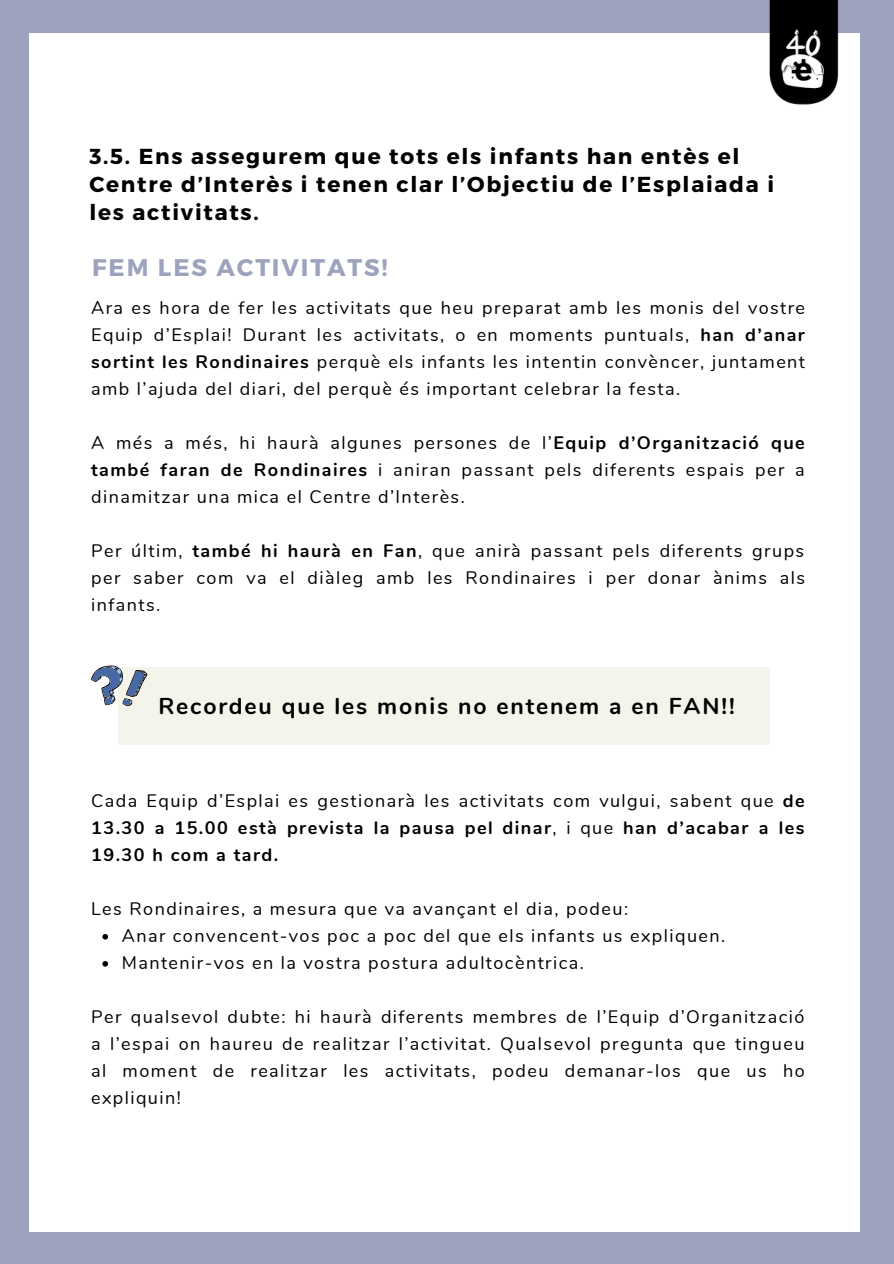
<style>
.page{position:relative;width:894px;height:1264px;background:#fff}
.page>*{position:absolute;margin:0;border:0;box-sizing:border-box;transform-origin:0 0}
.t1{font:700 24px "Montserrat";letter-spacing:.08em;color:#9da3bd}
.t2{font:700 22.95px "Nunito";letter-spacing:.08em;color:#000}
.t3{font:700 21.6px/28.2px "Montserrat";letter-spacing:.08em;color:#000}
.t4{font:18px/27px "Nunito";letter-spacing:.08em;color:#000;text-align:justify}
.t5{font:700 18px/27px "Nunito";letter-spacing:.08em;color:#000;text-align:justify}
.s1{font-weight:700}
.s2{font-weight:400}
</style>
<div class="page">
<div style="left:0;top:0;width:893px;height:1263px;background:#9da3bd"></div>
<div style="left:29px;top:33px;width:830px;height:1198px;background:#fff"></div>
<svg style="left:102px;top:934px;width:6px;height:5px"></svg>
<svg style="left:102px;top:961px;width:6px;height:5px"></svg>
<div style="left:118px;top:667px;width:651px;height:77px;background:#f4f4eb"></div>
<svg style="left:91px;top:665px;width:56px;height:41px"></svg>
<img style="left:769px;top:0;width:70px;height:105px">
<p class="t3" style="left:89px;top:141px;width:686px">3.5. Ens assegurem que tots els infants han entès el<br>Centre d’Interès i tenen clar l’Objectiu de l’Esplaiada i les activitats.</p>
<p class="t1" style="left:92px;top:252px;width:297px">FEM LES ACTIVITATS!</p>
<p class="t4" style="left:91px;top:294px;width:715px">Ara es hora de fer les activitats que heu preparat amb les monis del vostre Equip d’Esplai! Durant les activitats, o en moments puntuals, <span class="s1">han d’anar sortint les Rondinaires</span> perquè els infants les intentin convèncer, juntament amb l’ajuda del diari, del perquè és important celebrar la festa.</p>
<p class="t4" style="left:91px;top:429px;width:715px">A més a més, hi haurà algunes persones de l’<span class="s1">Equip d’Organització que també faran de Rondinaires</span> i aniran passant pels diferents espais per a dinamitzar una mica el Centre d’Interès.</p>
<p class="t4" style="left:91px;top:537px;width:715px">Per últim, <span class="s1">també hi haurà en Fan</span>, que anirà passant pels diferents grups per saber com va el diàleg amb les Rondinaires i per donar ànims als infants.</p>
<p class="t2" style="left:158px;top:690px;width:577px">Recordeu que les monis no entenem a en FAN!!</p>
<p class="t5" style="left:91px;top:787px;width:715px"><span class="s2">Cada Equip d’Esplai es gestionarà les activitats com vulgui, sabent que</span> de 13.30 a 15.00 està prevista la pausa pel dinar<span class="s2">, i que</span> han d’acabar a les 19.30 h com a tard.</p>
<p class="t4" style="left:91px;top:895px;width:538px">Les Rondinaires, a mesura que va avançant el dia, podeu:</p>
<p class="t4" style="left:122px;top:922px;width:605px">Anar convencent-vos poc a poc del que els infants us expliquen.</p>
<p class="t4" style="left:122px;top:949px;width:463px">Mantenir-vos en la vostra postura adultocèntrica.</p>
<p class="t4" style="left:91px;top:1003px;width:715px">Per qualsevol dubte: hi haurà diferents membres de l’Equip d’Organització a l’espai on haureu de realitzar l’activitat. Qualsevol pregunta que tingueu al moment de realitzar les activitats, podeu demanar-los que us ho expliquin!</p>
</div>
